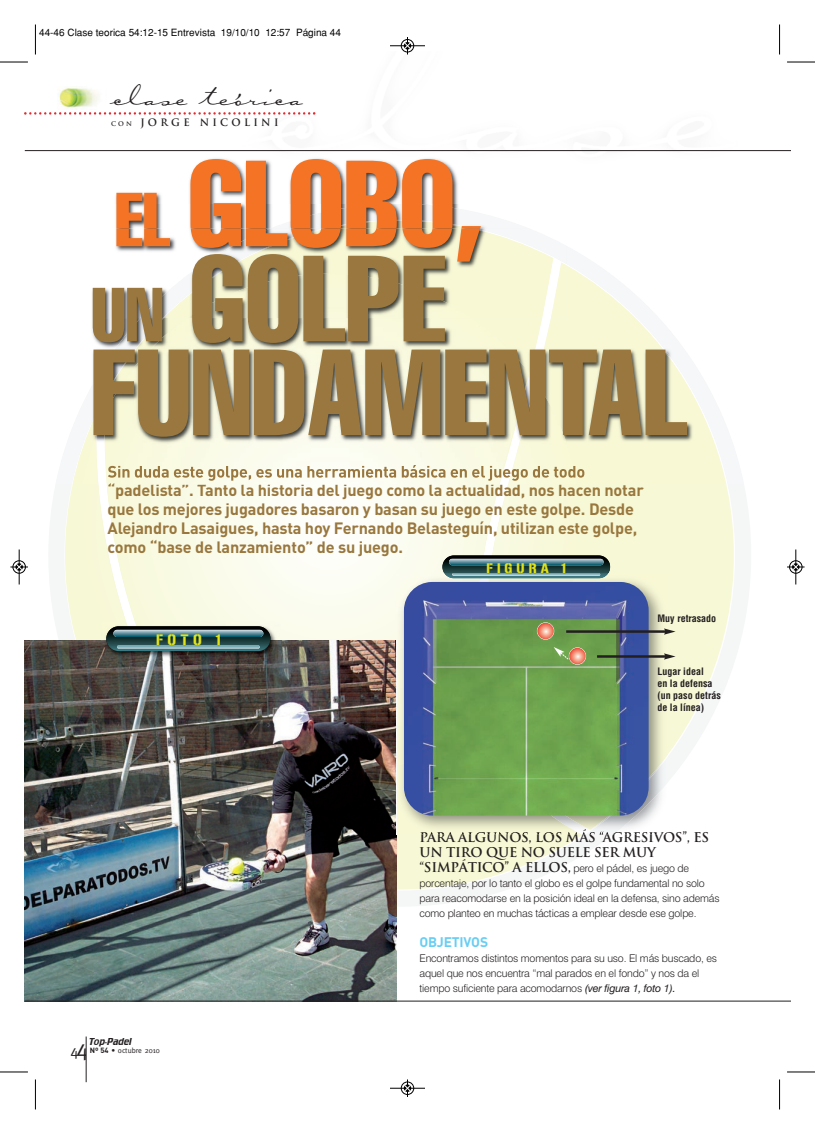
<style>
.page{position:relative;width:815px;height:1134px;background:#fff}
.page>*{position:absolute;margin:0;border:0;box-sizing:border-box;transform-origin:0 0}
.t1{font:extra-condensed 120.12px/94.4px "Helvetica";color:#99773e}
.t2{font:45px "OPTI Carmella Hand Script";color:#231f20}
.t3{font:700 16.25px/18.8px "DIN";letter-spacing:-.01em;color:#99773e}
.t4{font:15px "Gunplay";color:#e2e318}
.t5{font:15px "Meta CE";color:#231f20}
.t6{font:13.88px "Gunplay";letter-spacing:.29em;color:#e2e318}
.t7{font:700 13.75px "DIN";letter-spacing:-.01em;color:#68cef3}
.t8{font:700 13.12px/15px "Trajan";letter-spacing:-.02em;color:#231f20}
.t9{font:300 10.62px/15px "Swiss 721 BT";letter-spacing:-.015em;color:#231f20}
.t10{font:700 condensed 10px/12px "Helvetica";color:#231f20}
.t11{font:10px "Helvetica";color:#000}
.t12{font:700 10px "Trajan";letter-spacing:.33em;color:#231f20}
.t13{font:8.75px "Generation";color:#231f20}
.t14{font:7.5px "Meta CE";color:#231f20}
.s1{font-size:6.25px}
.s2{font-size:75px;color:#f47325}
.s3{color:#f47325}
.s4{font-size:75px}
.s5{font-family:"DIN";font-weight:700}
.s6{font-size:22.5px}
.s7{font-family:"Trajan";font-weight:700;font-size:13.12px}
.s8{font-weight:400;font-style:italic}
</style>
<div class="page">
<svg style="left:65px;top:485px;width:669px;height:404px;fill:#f7f8d5"></svg>
<svg style="left:79px;top:485px;width:501px;height:155px"></svg>
<hr style="left:86px;top:1036px;width:1px;height:46px;background:#231f20">
<svg style="left:25px;top:112px;width:290px;height:3px"></svg>
<img style="left:59px;top:88px;width:39px;height:21px">
<img style="left:83px;top:151px;width:484px;height:78px">
<img style="left:270px;top:204px;width:260px;height:25px">
<img style="left:324px;top:220px;width:152px;height:9px">
<img style="left:327px;top:221px;width:145px;height:8px">
<img style="left:72px;top:318px;width:32px;height:167px">
<img style="left:542px;top:266px;width:184px;height:219px">
<img style="left:529px;top:318px;width:13px;height:64px">
<img style="left:73px;top:413px;width:25px;height:72px">
<img style="left:529px;top:382px;width:48px;height:103px">
<img style="left:104px;top:318px;width:425px;height:167px">
<img style="left:82px;top:434px;width:16px;height:51px">
<img style="left:108px;top:465px;width:467px;height:13px">
<img style="left:109px;top:483px;width:452px;height:2px">
<img style="left:92px;top:246px;width:48px;height:72px">
<img style="left:140px;top:246px;width:23px;height:72px">
<img style="left:553px;top:263px;width:14px;height:55px">
<img style="left:164px;top:229px;width:389px;height:89px">
<img style="left:187px;top:274px;width:285px;height:44px">
<img style="left:116px;top:229px;width:54px;height:17px">
<img style="left:191px;top:229px;width:289px;height:33px">
<img style="left:25px;top:640px;width:372px;height:360px">
<img style="left:132px;top:622px;width:3px;height:4px">
<img style="left:135px;top:622px;width:145px;height:18px">
<img style="left:102px;top:622px;width:30px;height:4px">
<img style="left:102px;top:640px;width:178px;height:21px">
<svg style="left:102px;top:626px;width:168px;height:25px;background:#436468"></svg>
<hr style="left:25px;top:150px;width:765px;height:1px;background:#231f20">
<svg style="left:442px;top:555px;width:168px;height:18px;background:#38565a"></svg>
<img style="left:581px;top:573px;width:87px;height:257px">
<img style="left:397px;top:578px;width:184px;height:256px">
<img style="left:487px;top:578px;width:87px;height:4px">
<img style="left:395px;top:573px;width:92px;height:193px">
<img style="left:590px;top:831px;width:26px;height:3px">
<svg style="left:583px;top:829px;width:3px;height:5px"></svg>
<img style="left:430px;top:832px;width:147px;height:2px">
<img style="left:613px;top:832px;width:55px;height:2px">
<img style="left:395px;top:640px;width:2px;height:194px">
<img style="left:444px;top:573px;width:164px;height:5px">
<img style="left:452px;top:573px;width:148px;height:3px">
<img style="left:404px;top:582px;width:245px;height:234px">
<svg style="left:569px;top:648px;width:17px;height:16px"></svg>
<div style="left:569px;top:647px;width:17px;height:18px;border:1px solid #fff;border-radius:50%"></div>
<svg style="left:537px;top:623px;width:17px;height:16px"></svg>
<div style="left:537px;top:622px;width:17px;height:18px;border:1px solid #fff;border-radius:50%"></div>
<hr style="left:25px;top:1000px;width:765px;height:1px;background:#231f20">
<hr style="left:566px;top:630px;width:100px;height:3px;background:#231f20">
<svg style="left:664px;top:628px;width:12px;height:7px"></svg>
<hr style="left:597px;top:655px;width:69px;height:3px;background:#231f20">
<svg style="left:664px;top:653px;width:12px;height:7px"></svg>
<svg style="left:554px;top:647px;width:15px;height:13px"></svg>
<hr style="left:35px;top:25px;width:1px;height:30px;background:#000">
<svg style="left:0;top:62px;width:28px;height:1px"></svg>
<hr style="left:779px;top:25px;width:1px;height:30px;background:#000">
<svg style="left:787px;top:62px;width:28px;height:1px"></svg>
<hr style="left:35px;top:1079px;width:1px;height:30px;background:#000">
<svg style="left:0;top:1071px;width:28px;height:2px"></svg>
<hr style="left:779px;top:1079px;width:1px;height:30px;background:#000">
<svg style="left:787px;top:1071px;width:28px;height:2px"></svg>
<hr style="left:390px;top:46px;width:35px;height:1px;background:#000">
<div style="left:401px;top:39px;width:13px;height:13px;border:1px solid #000;border-radius:50%"></div>
<svg style="left:404px;top:37px;width:7px;height:18px"></svg>
<div style="left:401px;top:1081px;width:13px;height:14px;border:1px solid #fff;border-radius:50%"></div>
<hr style="left:390px;top:1088px;width:35px;height:1px;background:#000">
<div style="left:401px;top:1082px;width:13px;height:13px;border:1px solid #000;border-radius:50%"></div>
<svg style="left:404px;top:1079px;width:7px;height:18px"></svg>
<div style="left:13px;top:560px;width:13px;height:14px;border:1px solid #fff;border-radius:50%"></div>
<hr style="left:19px;top:549px;width:1px;height:35px;background:#000">
<div style="left:13px;top:561px;width:13px;height:12px;border:1px solid #000;border-radius:50%"></div>
<svg style="left:10px;top:564px;width:18px;height:6px"></svg>
<div style="left:789px;top:560px;width:13px;height:14px;border:1px solid #fff;border-radius:50%"></div>
<hr style="left:796px;top:549px;width:1px;height:35px;background:#000">
<div style="left:789px;top:561px;width:13px;height:12px;border:1px solid #000;border-radius:50%"></div>
<svg style="left:787px;top:564px;width:18px;height:6px"></svg>
<p class="t11" style="left:39px;top:26px;width:303px">44-46 Clase teorica 54:12-15 Entrevista 19/10/10 12:57 Página 44</p>
<h2 class="t2" style="left:108px;top:64px;width:194px">clase teórica</h2>
<p class="t12" style="left:111px;top:116px;width:169px"><span class="s1">CON</span> JORGE NICOLINI</p>
<h1 class="t1" style="left:91px;top:154px;width:598px"><span class="s2">EL</span> <span class="s3">GLOBO,<br></span><span class="s4">UN</span> GOLPE<br>FUNDAMENTAL</h1>
<p class="t3" style="left:108px;top:482px;width:538px">“padelista”. Tanto la historia del juego como la actualidad, nos hacen notar que los mejores jugadores basaron y basan su juego en este golpe. Desde Alejandro Lasaigues, hasta hoy Fernando Belasteguín, utilizan este golpe, como “base de lanzamiento” de su juego.</p>
<h3 class="t4" style="left:156px;top:634px;width:66px">FOTO 1</h3>
<p class="t13" style="left:90px;top:1038px;width:44px">Top-Padel</p>
<p class="t14" style="left:90px;top:1047px;width:71px"><span class="s5">Nº 54</span> • octubre 2010</p>
<h3 class="t5" style="left:71px;top:1045px;width:20px">4<span class="s6">4</span></h3>
<h3 class="t6" style="left:487px;top:563px;width:81px">FIGURA 1</h3>
<p class="t10" style="left:657px;top:612px;width:60px">Muy retrasado</p>
<p class="t10" style="left:657px;top:665px;width:65px">Lugar ideal<br>en la defensa (un paso detrás de la línea)</p>
<p class="t8" style="left:419px;top:830px;width:291px">PARA ALGUNOS, LOS MÁS “AGRESIVOS”, ES<br>UN TIRO QUE NO SUELE SER MUY</p>
<p class="t9" style="left:419px;top:861px;width:302px"><span class="s7">“SIMPÁTICO” A ELLOS,</span> pero el pádel, es juego de porcentaje, por lo tanto el globo es el golpe fundamental no solo para reacomodarse en la posición ideal en la defensa, sino además como planteo en muchas tácticas a emplear desde ese golpe.</p>
<p class="t7" style="left:419px;top:937px;width:70px">OBJETIVOS</p>
<p class="t9" style="left:419px;top:951px;width:299px">Encontramos distintos momentos para su uso. El más buscado, es aquel que nos encuentra “mal parados en el fondo” y nos da el tiempo suficiente para acomodarnos <span class="s8">(ver figura 1, foto 1).</span></p>
</div>
